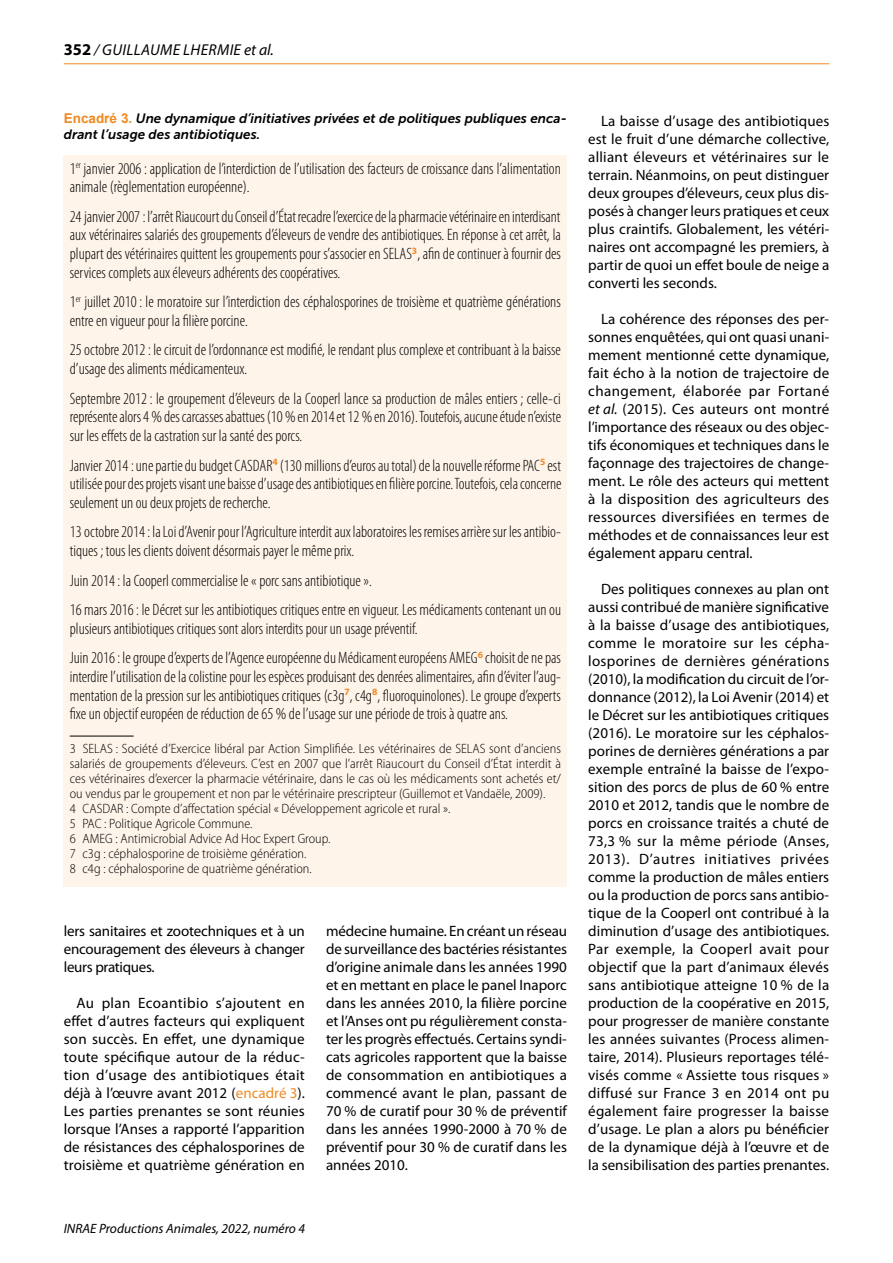
<style>
.page{position:relative;width:893px;height:1263px;background:#fff}
.page>*{position:absolute;margin:0;border:0;box-sizing:border-box;transform-origin:0 0}
.t1{font:300 condensed 16.5px/18.8px "Myriad Pro";color:#000}
.t2{font:italic 15.75px "Myriad Pro";color:#000}
.t3{font:15px/18px "Myriad Pro";color:#000;text-align:justify}
.t4{font:300 semi-condensed 13.5px/15px "Myriad Pro";color:#000}
.t5{font:italic 13.5px/15.8px "Museo Sans 700";color:#000}
.t6{font:italic 13.5px "Myriad Pro";color:#000}
.s1{font-weight:700;font-style:normal;font-size:16.5px}
.s2{font-family:"Arial";font-weight:700;font-style:normal;color:#f18922}
.s3{color:#f18922}
.s4{font-style:italic}
</style>
<div class="page">
<hr style="left:64px;top:63px;width:765px;height:1px;background:#f18922">
<div style="left:64px;top:155px;width:503px;height:731px;background:#fef4ea"></div>
<hr style="left:70px;top:736px;width:64px;height:1px;background:#000">
<p class="t2" style="left:64px;top:40px;width:59px"><span class="s1">352</span> / Guillaume</p>
<p class="t2" style="left:183px;top:40px;width:10px">lhermie</p>
<p class="t2" style="left:244px;top:40px;width:31px">et al.</p>
<p class="t5" style="left:64px;top:110px;width:505px"><span class="s2">Encadré 3.</span> Une dynamique d’initiatives privées et de politiques publiques enca&shy;drant l’usage des antibiotiques.</p>
<p class="t1" style="left:70px;top:159px;width:493px">1<sup>er</sup> janvier 2006 : application de l’interdiction de l’utilisation des facteurs de croissance dans l’alimentation animale (règlementation européenne).</p>
<p class="t1" style="left:70px;top:207px;width:493px;text-align:justify">24janvier 2007 : l’arrêt Riaucourt du Conseil d’État recadre l’exercice de la pharmacie vétérinaire en interdisant aux vétérinaires salariés des groupements d’éleveurs de vendre des antibiotiques. En réponse à cet arrêt, la plupart des vétérinaires quittent les groupements pour s’associer en SELAS<sup>3</sup>, afin de continuer à fournir des services complets aux éleveurs adhérents des coopératives.</p>
<p class="t1" style="left:70px;top:292px;width:492px">1<sup>er</sup> juillet 2010 : le moratoire sur l’interdiction des céphalosporines de troisième et quatrième générations entre en vigueur pour la filière porcine.</p>
<p class="t1" style="left:70px;top:341px;width:493px">25 octobre 2012 : le circuit de l’ordonnance est modifié, le rendant plus complexe et contribuant à la baisse d’usage des aliments médicamenteux.</p>
<p class="t1" style="left:70px;top:389px;width:493px;text-align:justify">Septembre 2012 : le groupement d’éleveurs de la Cooperl lance sa production de mâles entiers ; celle-ci représente alors 4% des carcasses abattues (10% en 2014 et 12% en 2016). Toutefois, aucune étude n’existe sur les effets de la castration sur la santé des porcs.</p>
<p class="t1" style="left:70px;top:456px;width:493px;text-align:justify">Janvier2014 : une partie du budget CASDAR<sup>4</sup> (130 millions d’euros au total) de la nouvelle réforme PAC<sup>5</sup> est utilisée pour des projets visant une baisse d’usage des antibiotiques en filière porcine. Toutefois, cela concerne seulement un ou deux projets de recherche.</p>
<p class="t1" style="left:70px;top:522px;width:493px">13 octobre 2014: la Loi d’Avenir pour l’Agriculture interdit aux laboratoires les remises arrière sur les antibio&shy;tiques ; tous les clients doivent désormais payer le même prix.</p>
<p class="t1" style="left:70px;top:565px;width:493px;line-height:29.4px">Juin 2014 : la Cooperl commercialise le « porc sans antibiotique ».<br>16 mars 2016: le Décret sur les antibiotiques critiques entre en vigueur. Les médicaments contenant un ou</p>
<p class="t1" style="left:70px;top:613px;width:493px;line-height:29.4px">plusieurs antibiotiques critiques sont alors interdits pour un usage préventif.<br>Juin 2016: le groupe d’experts de l’Agence européenne du Médicament européens AMEG<sup>6</sup> choisit de ne pas</p>
<p class="t1" style="left:70px;top:667px;width:493px;text-align:justify">interdire l’utilisation de la colistine pour les espèces produisant des denrées alimentaires, afin d’éviter l’aug&shy;mentation de la pression sur les antibiotiques critiques (c3g<sup>7</sup>, c4g<sup>8</sup>, fluoroquinolones). Le groupe d’experts fixe un objectif européen de réduction de 65 % de l’usage sur une période de trois à quatre ans.</p>
<p class="t4" style="left:70px;top:741px;width:493px">3 SELAS : Société d’Exercice libéral par Action Simplifiée. Les vétérinaires de SELAS sont d’anciens salariés de groupements d’éleveurs. C’est en 2007 que l’arrêt Riaucourt du Conseil d’État interdit à ces vétérinaires d’exercer la pharmacie vétérinaire, dans le cas où les médicaments sont achetés et/ ou vendus par le groupement et non par le vétérinaire prescripteur (Guillemot et Vandaële, 2009).<br>4 CASDAR : Compte d’affectation spécial « Développement agricole et rural ».<br>5 PAC : Politique Agricole Commune.<br>6 AMEG : Antimicrobial Advice Ad Hoc Expert Group.<br>7 c3g : céphalosporine de troisième génération.<br>8 c4g : céphalosporine de quatrième génération.</p>
<p class="t3" style="left:64px;top:922px;width:243px">lers sanitaires et zootechniques et à un encouragement des éleveurs à changer leurs pratiques.</p>
<p class="t3" style="left:64px;top:994px;width:243px;text-indent:13px">Au plan Ecoantibio s’ajoutent en effet d’autres facteurs qui expliquent son succès. En effet, une dynamique toute spécifique autour de la réduc&shy;tion d’usage des antibiotiques était déjà à l’œuvre avant 2012 (<span class="s3">encadré 3</span>).<br>Les parties prenantes se sont réunies lorsque l’Anses a rapporté l’apparition de résistances des céphalosporines de troisième et quatrième génération en</p>
<p class="t6" style="left:64px;top:1220px;width:243px">INRAE Productions Animales, 2022, numéro 4</p>
<p class="t3" style="left:326px;top:922px;width:243px">médecine humaine. En créant un réseau de surveillance des bactéries résistantes d’origine animale dans les années 1990 et en mettant en place le panel Inaporc dans les années 2010, la filière porcine et l’Anses ont pu régulièrement consta&shy;ter les progrès effectués. Certains syndi&shy;cats agricoles rapportent que la baisse de consommation en antibiotiques a commencé avant le plan, passant de 70 % de curatif pour 30 % de préventif dans les années 1990-2000 à 70 % de préventif pour 30 % de curatif dans les années 2010.</p>
<p class="t3" style="left:588px;top:112px;width:243px;text-indent:13px">La baisse d’usage des antibiotiques est le fruit d’une démarche collective, alliant éleveurs et vétérinaires sur le terrain. Néanmoins, on peut distinguer deux groupes d’éleveurs, ceux plus dis&shy;posés à changer leurs pratiques et ceux plus craintifs. Globalement, les vétéri&shy;naires ont accompagné les premiers, à partir de quoi un effet boule de neige a converti les seconds.</p>
<p class="t3" style="left:588px;top:310px;width:243px;text-indent:13px">La cohérence des réponses des per&shy;sonnes enquêtées, qui ont quasi unani&shy;mement mentionné cette dynamique, fait écho à la notion de trajectoire de changement, élaborée par Fortané <span class="s4">et al.</span> (2015). Ces auteurs ont montré l’importance des réseaux ou des objec&shy;tifs économiques et techniques dans le façonnage des trajectoires de change&shy;ment. Le rôle des acteurs qui mettent à la disposition des agriculteurs des ressources diversifiées en termes de méthodes et de connaissances leur est également apparu central.</p>
<p class="t3" style="left:588px;top:580px;width:243px;text-indent:13px">Des politiques connexes au plan ont aussi contribué de manière significative à la baisse d’usage des antibiotiques, comme le moratoire sur les cépha&shy;losporines de dernières générations (2010), la modification du circuit de l’or&shy;donnance (2012), la Loi Avenir (2014) et le Décret sur les antibiotiques critiques (2016). Le moratoire sur les céphalos&shy;porines de dernières générations a par exemple entraîné la baisse de l’expo&shy;sition des porcs de plus de 60 % entre 2010 et 2012, tandis que le nombre de porcs en croissance traités a chuté de 73,3 % sur la même période (Anses, 2013). D’autres initiatives privées comme la production de mâles entiers ou la production de porcs sans antibio&shy;tique de la Cooperl ont contribué à la diminution d’usage des antibiotiques.<br>Par exemple, la Cooperl avait pour objectif que la part d’animaux élevés sans antibiotique atteigne 10 % de la production de la coopérative en 2015, pour progresser de manière constante les années suivantes (Process alimen&shy;taire, 2014). Plusieurs reportages télé&shy;visés comme « Assiette tous risques » diffusé sur France 3 en 2014 ont pu également faire progresser la baisse d’usage. Le plan a alors pu bénéficier de la dynamique déjà à l’œuvre et de la sensibilisation des parties prenantes.</p>
</div>
